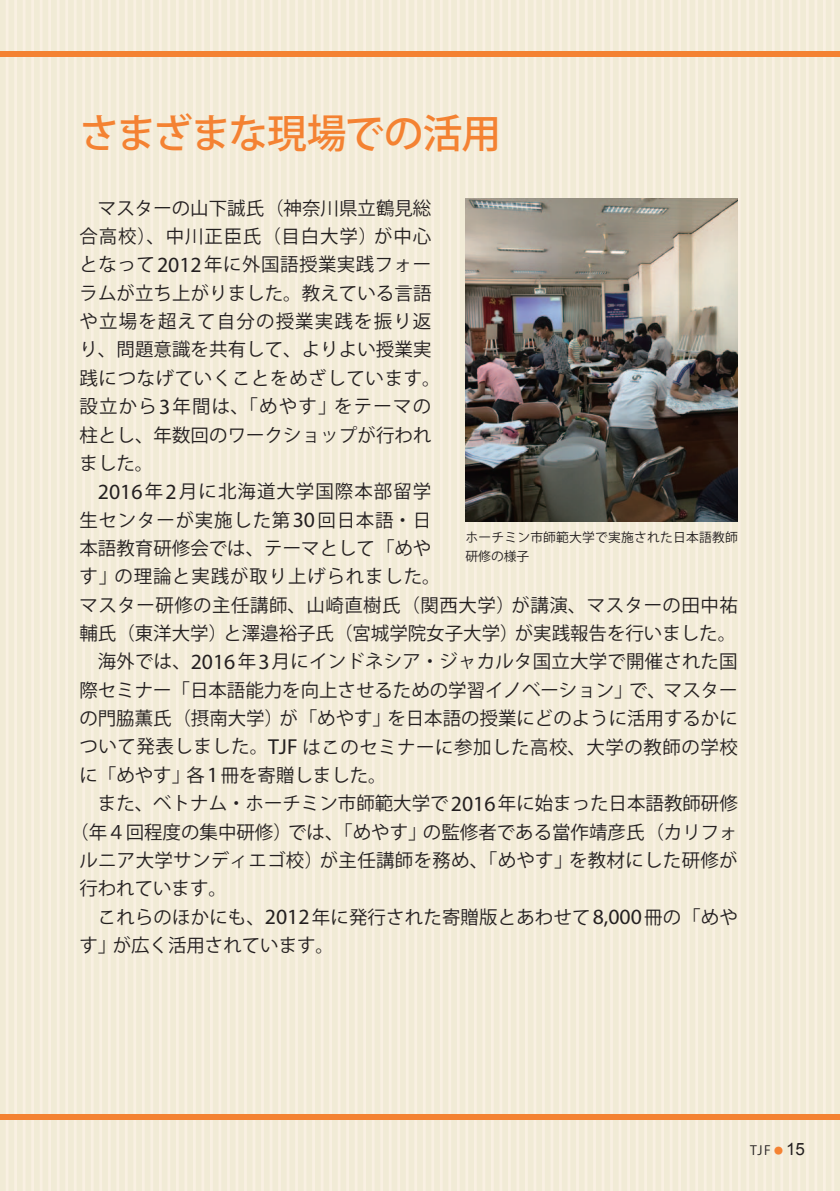
<style>
.page{position:relative;width:840px;height:1191px;background:#fff}
.page>*{position:absolute;margin:0;border:0;box-sizing:border-box;transform-origin:0 0}
.t1{font:500 39.6px "Koz Go Pro";letter-spacing:-.04em;color:#f48232}
.t2{font:18.4px "Koz Go Pro";letter-spacing:.01em;color:#231f20}
.t3{font:18.4px/28.4px "Koz Go Pro";letter-spacing:.03em;color:#231f20}
.t4{font:18.4px "Koz Go Pro";letter-spacing:.045em;color:#231f20}
.t5{font:18.4px "Koz Go Pro";letter-spacing:.055em;color:#231f20}
.t6{font:12.8px/19.8px "Koz Go Pro";letter-spacing:.015em;color:#231f20}
.s1{font-family:"Myriad Pro";font-size:21.8px}
.s2{font-size:9px;color:#f48232}
.s3{font-family:"Arial";font-size:17px}
</style>
<div class="page">
<div style="left:0;top:0;width:839px;height:1191px;background:#f1ebd6"></div>
<hr style="left:6px;top:0;width:3px;height:1191px;background:#f9f0e2">
<hr style="left:14px;top:0;width:3px;height:1191px;background:#f9f0e2">
<hr style="left:23px;top:0;width:3px;height:1191px;background:#f9f0e2">
<hr style="left:31px;top:0;width:3px;height:1191px;background:#f9f0e2">
<hr style="left:40px;top:0;width:3px;height:1191px;background:#f9f0e2">
<hr style="left:48px;top:0;width:3px;height:1191px;background:#f9f0e2">
<hr style="left:57px;top:0;width:3px;height:1191px;background:#f9f0e2">
<hr style="left:65px;top:0;width:3px;height:1191px;background:#f9f0e2">
<hr style="left:74px;top:0;width:3px;height:1191px;background:#f9f0e2">
<hr style="left:82px;top:0;width:3px;height:1191px;background:#f9f0e2">
<hr style="left:91px;top:0;width:3px;height:1191px;background:#f9f0e2">
<hr style="left:99px;top:0;width:3px;height:1191px;background:#f9f0e2">
<hr style="left:108px;top:0;width:3px;height:1191px;background:#f9f0e2">
<hr style="left:116px;top:0;width:3px;height:1191px;background:#f9f0e2">
<hr style="left:125px;top:0;width:3px;height:1191px;background:#f9f0e2">
<hr style="left:133px;top:0;width:3px;height:1191px;background:#f9f0e2">
<hr style="left:142px;top:0;width:3px;height:1191px;background:#f9f0e2">
<hr style="left:150px;top:0;width:3px;height:1191px;background:#f9f0e2">
<hr style="left:159px;top:0;width:3px;height:1191px;background:#f9f0e2">
<hr style="left:167px;top:0;width:3px;height:1191px;background:#f9f0e2">
<hr style="left:176px;top:0;width:3px;height:1191px;background:#f9f0e2">
<hr style="left:184px;top:0;width:3px;height:1191px;background:#f9f0e2">
<hr style="left:193px;top:0;width:3px;height:1191px;background:#f9f0e2">
<hr style="left:201px;top:0;width:3px;height:1191px;background:#f9f0e2">
<hr style="left:210px;top:0;width:3px;height:1191px;background:#f9f0e2">
<hr style="left:218px;top:0;width:3px;height:1191px;background:#f9f0e2">
<hr style="left:227px;top:0;width:3px;height:1191px;background:#f9f0e2">
<hr style="left:235px;top:0;width:3px;height:1191px;background:#f9f0e2">
<hr style="left:244px;top:0;width:3px;height:1191px;background:#f9f0e2">
<hr style="left:252px;top:0;width:3px;height:1191px;background:#f9f0e2">
<hr style="left:261px;top:0;width:3px;height:1191px;background:#f9f0e2">
<hr style="left:269px;top:0;width:3px;height:1191px;background:#f9f0e2">
<hr style="left:278px;top:0;width:3px;height:1191px;background:#f9f0e2">
<hr style="left:286px;top:0;width:3px;height:1191px;background:#f9f0e2">
<hr style="left:295px;top:0;width:3px;height:1191px;background:#f9f0e2">
<hr style="left:303px;top:0;width:3px;height:1191px;background:#f9f0e2">
<hr style="left:312px;top:0;width:3px;height:1191px;background:#f9f0e2">
<hr style="left:320px;top:0;width:3px;height:1191px;background:#f9f0e2">
<hr style="left:329px;top:0;width:3px;height:1191px;background:#f9f0e2">
<hr style="left:337px;top:0;width:3px;height:1191px;background:#f9f0e2">
<hr style="left:346px;top:0;width:3px;height:1191px;background:#f9f0e2">
<hr style="left:354px;top:0;width:3px;height:1191px;background:#f9f0e2">
<hr style="left:363px;top:0;width:3px;height:1191px;background:#f9f0e2">
<hr style="left:371px;top:0;width:3px;height:1191px;background:#f9f0e2">
<hr style="left:380px;top:0;width:3px;height:1191px;background:#f9f0e2">
<hr style="left:388px;top:0;width:3px;height:1191px;background:#f9f0e2">
<hr style="left:397px;top:0;width:3px;height:1191px;background:#f9f0e2">
<hr style="left:405px;top:0;width:3px;height:1191px;background:#f9f0e2">
<hr style="left:414px;top:0;width:3px;height:1191px;background:#f9f0e2">
<hr style="left:422px;top:0;width:3px;height:1191px;background:#f9f0e2">
<hr style="left:431px;top:0;width:3px;height:1191px;background:#f9f0e2">
<hr style="left:439px;top:0;width:3px;height:1191px;background:#f9f0e2">
<hr style="left:448px;top:0;width:3px;height:1191px;background:#f9f0e2">
<hr style="left:456px;top:0;width:3px;height:1191px;background:#f9f0e2">
<hr style="left:465px;top:0;width:3px;height:1191px;background:#f9f0e2">
<hr style="left:473px;top:0;width:3px;height:1191px;background:#f9f0e2">
<hr style="left:482px;top:0;width:3px;height:1191px;background:#f9f0e2">
<hr style="left:490px;top:0;width:3px;height:1191px;background:#f9f0e2">
<hr style="left:499px;top:0;width:3px;height:1191px;background:#f9f0e2">
<hr style="left:507px;top:0;width:3px;height:1191px;background:#f9f0e2">
<hr style="left:516px;top:0;width:3px;height:1191px;background:#f9f0e2">
<hr style="left:524px;top:0;width:3px;height:1191px;background:#f9f0e2">
<hr style="left:533px;top:0;width:3px;height:1191px;background:#f9f0e2">
<hr style="left:541px;top:0;width:3px;height:1191px;background:#f9f0e2">
<hr style="left:550px;top:0;width:3px;height:1191px;background:#f9f0e2">
<hr style="left:558px;top:0;width:3px;height:1191px;background:#f9f0e2">
<hr style="left:567px;top:0;width:3px;height:1191px;background:#f9f0e2">
<hr style="left:575px;top:0;width:3px;height:1191px;background:#f9f0e2">
<hr style="left:584px;top:0;width:3px;height:1191px;background:#f9f0e2">
<hr style="left:592px;top:0;width:3px;height:1191px;background:#f9f0e2">
<hr style="left:601px;top:0;width:3px;height:1191px;background:#f9f0e2">
<hr style="left:609px;top:0;width:3px;height:1191px;background:#f9f0e2">
<hr style="left:618px;top:0;width:3px;height:1191px;background:#f9f0e2">
<hr style="left:626px;top:0;width:3px;height:1191px;background:#f9f0e2">
<hr style="left:635px;top:0;width:3px;height:1191px;background:#f9f0e2">
<hr style="left:643px;top:0;width:3px;height:1191px;background:#f9f0e2">
<hr style="left:652px;top:0;width:3px;height:1191px;background:#f9f0e2">
<hr style="left:660px;top:0;width:3px;height:1191px;background:#f9f0e2">
<hr style="left:669px;top:0;width:3px;height:1191px;background:#f9f0e2">
<hr style="left:677px;top:0;width:3px;height:1191px;background:#f9f0e2">
<hr style="left:686px;top:0;width:3px;height:1191px;background:#f9f0e2">
<hr style="left:694px;top:0;width:3px;height:1191px;background:#f9f0e2">
<hr style="left:703px;top:0;width:3px;height:1191px;background:#f9f0e2">
<hr style="left:711px;top:0;width:3px;height:1191px;background:#f9f0e2">
<hr style="left:720px;top:0;width:3px;height:1191px;background:#f9f0e2">
<hr style="left:729px;top:0;width:2px;height:1191px;background:#f9f0e2">
<hr style="left:737px;top:0;width:3px;height:1191px;background:#f9f0e2">
<hr style="left:746px;top:0;width:2px;height:1191px;background:#f9f0e2">
<hr style="left:754px;top:0;width:3px;height:1191px;background:#f9f0e2">
<hr style="left:763px;top:0;width:2px;height:1191px;background:#f9f0e2">
<hr style="left:771px;top:0;width:3px;height:1191px;background:#f9f0e2">
<hr style="left:780px;top:0;width:2px;height:1191px;background:#f9f0e2">
<hr style="left:788px;top:0;width:3px;height:1191px;background:#f9f0e2">
<hr style="left:797px;top:0;width:2px;height:1191px;background:#f9f0e2">
<hr style="left:805px;top:0;width:3px;height:1191px;background:#f9f0e2">
<hr style="left:814px;top:0;width:2px;height:1191px;background:#f9f0e2">
<hr style="left:822px;top:0;width:3px;height:1191px;background:#f9f0e2">
<hr style="left:831px;top:0;width:2px;height:1191px;background:#f9f0e2">
<div style="left:0;top:51px;width:839px;height:6px;background:#f48232"></div>
<div style="left:0;top:1114px;width:839px;height:6px;background:#f48232"></div>
<img style="left:465px;top:198px;width:272px;height:324px">
<h1 class="t1" style="left:79px;top:108px;width:423px">さまざまな現場での活用</h1>
<p class="t3" style="left:79px;top:194px;width:362px;text-indent:18px">マスターの山下誠氏（神奈川県立鶴見総合高校）、中川正臣氏（目白大学）が中心となって<span class="s1">2012</span>年に外国語授業実践フォーラムが立ち上がりました。教えている言語や立場を超えて自分の授業実践を振り返り、問題意識を共有して、よりよい授業実践につなげていくことをめざしています。設立から<span class="s1">3</span>年間は、「めやす」をテーマの柱とし、年数回のワークショップが行われました。</p>
<p class="t5" style="left:98px;top:479px;width:335px"><span class="s1">2016</span>年<span class="s1">2</span>月に北海道大学国際本部留学</p>
<p class="t4" style="left:79px;top:508px;width:353px">生センターが実施した第<span class="s1">30</span>回日本語・日</p>
<p class="t2" style="left:79px;top:536px;width:353px">本語教育研修会では、テーマとして「めや</p>
<p class="t4" style="left:79px;top:564px;width:362px">す」の理論と実践が取り上げられました。</p>
<p class="t2" style="left:80px;top:593px;width:659px">マスター研修の主任講師、山崎直樹氏（関西大学）が講演、マスターの田中祐</p>
<p class="t2" style="left:79px;top:621px;width:657px">輔氏（東洋大学）と澤邉裕子氏（宮城学院女子大学）が実践報告を行いました。</p>
<p class="t2" style="left:98px;top:650px;width:641px">海外では、<span class="s1">2016</span>年<span class="s1">3</span>月にインドネシア・ジャカルタ国立大学で開催された国</p>
<p class="t2" style="left:79px;top:678px;width:659px">際セミナー「日本語能力を向上させるための学習イノベーション」で、マスター</p>
<p class="t2" style="left:79px;top:706px;width:659px">の門脇薫氏（摂南大学）が「めやす」を日本語の授業にどのように活用するかに</p>
<p class="t3" style="left:79px;top:733px;width:659px">ついて発表しました。<span class="s1">TJF</span> はこのセミナーに参加した高校、大学の教師の学校</p>
<p class="t2" style="left:79px;top:763px;width:308px">に「めやす」各<span class="s1">1</span>冊を寄贈しました。</p>
<p class="t2" style="left:98px;top:791px;width:641px">また、ベトナム・ホーチミン市師範大学で<span class="s1">2016</span>年に始まった日本語教師研修</p>
<p class="t2" style="left:70px;top:820px;width:668px">（年４回程度の集中研修）では、「めやす」の監修者である當作靖彦氏（カリフォ</p>
<p class="t2" style="left:79px;top:848px;width:659px">ルニア大学サンディエゴ校）が主任講師を務め、「めやす」を教材にした研修が</p>
<p class="t2" style="left:79px;top:876px;width:149px">行われています。</p>
<p class="t2" style="left:98px;top:905px;width:641px">これらのほかにも、<span class="s1">2012</span>年に発行された寄贈版とあわせて<span class="s1">8,000</span>冊の「めや</p>
<p class="t2" style="left:79px;top:933px;width:256px">す」が広く活用されています。</p>
<p class="t6" style="left:465px;top:527px;width:274px">ホーチミン市師範大学で実施された日本語教師研修の様子</p>
<p class="t6" style="left:749px;top:1141px;width:56px">TJF <span class="s2">●</span> <span class="s3">15</span></p>
</div>
